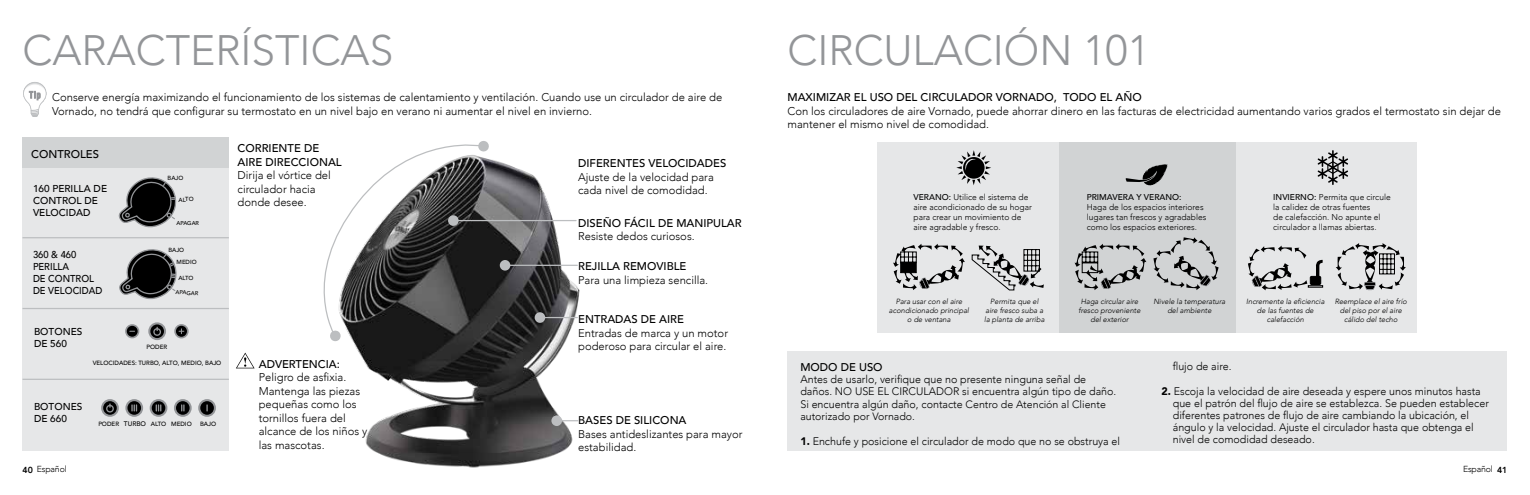
<style>
.page{position:relative;width:1530px;height:495px;background:#fff}
.page>*{position:absolute;margin:0;border:0;box-sizing:border-box;transform-origin:0 0}
.t1{font:300 42.5px "Avenir";color:#939598}
.t2{font:300 11.25px/13.5px "Avenir";color:#000}
.t3{font:500 11.25px/13.5px "Avenir";color:#000}
.t4{font:300 11px/12.1px "Avenir";color:#000}
.t5{font:300 10.62px "Avenir";color:#000}
.t6{font:500 10px/12px "Avenir";color:#000}
.t7{font:500 10px/12px "Avenir";color:#000;scale:.94 1}
.t8{font:300 8.75px "Avenir";letter-spacing:-.02em;color:#000}
.t9{font:300 8.5px/10.1px "Avenir";color:#000}
.t10{font:500 8.5px "Avenir";color:#000}
.t11{font:italic 300 7.5px/9px "Avenir";color:#000;text-align:center}
.t12{font:500 6.12px "Avenir";color:#000}
.t13{font:500 6px "Avenir";letter-spacing:-.005em;color:#000}
.t14{font:500 5.62px "Avenir";color:#000}
.s1{font-size:6.62px}
.s2{font-weight:500}
.s3{font-size:10.62px}
.s4{font-size:11px}
.s5{font-weight:900}
.s6{font-weight:800}
</style>
<div class="page">
<div style="left:878px;top:143px;width:539px;height:190px;background:#e6e7e8"></div>
<svg style="left:1318px;top:150px;width:30px;height:35px"></svg>
<div style="left:1059px;top:143px;width:177px;height:190px;background:#d1d3d4"></div>
<svg style="left:893px;top:244px;width:72px;height:46px"></svg>
<svg style="left:972px;top:246px;width:72px;height:44px"></svg>
<svg style="left:1248px;top:246px;width:75px;height:44px"></svg>
<svg style="left:1336px;top:243px;width:70px;height:47px"></svg>
<svg style="left:1125px;top:164px;width:43px;height:22px"></svg>
<svg style="left:956px;top:150px;width:35px;height:35px"></svg>
<svg style="left:1075px;top:244px;width:71px;height:46px"></svg>
<svg style="left:1153px;top:237px;width:66px;height:53px"></svg>
<div style="left:788px;top:352px;width:719px;height:99px;background:#e6e7e8"></div>
<svg style="left:23px;top:82px;width:24px;height:35px"></svg>
<img style="left:350px;top:158px;width:230px;height:310px">
<div style="left:500px;top:260px;width:10px;height:11px;background:#bcbec0;border-radius:50%"></div>
<hr style="left:510px;top:265px;width:67px;height:1px;background:#bcbec0">
<hr style="left:458px;top:220px;width:118px;height:1px;background:#bcbec0">
<div style="left:535px;top:312px;width:10px;height:11px;background:#bcbec0;border-radius:50%"></div>
<hr style="left:541px;top:317px;width:36px;height:1px;background:#bcbec0">
<svg style="left:485px;top:141px;width:4px;height:10px"></svg>
<svg style="left:323px;top:141px;width:162px;height:196px"></svg>
<svg style="left:329px;top:330px;width:12px;height:12px"></svg>
<div style="left:551px;top:415px;width:11px;height:11px;background:#bcbec0;border-radius:50%"></div>
<svg style="left:562px;top:420px;width:16px;height:1px"></svg>
<div style="left:22px;top:168px;width:207px;height:283px;background:#e6e7e8"></div>
<svg style="left:199px;top:400px;width:16px;height:16px"></svg>
<div style="left:198px;top:399px;width:18px;height:18px;border:2px solid #939598;border-radius:50%"></div>
<svg style="left:206px;top:405px;width:2px;height:6px"></svg>
<svg style="left:175px;top:400px;width:16px;height:16px"></svg>
<div style="left:174px;top:399px;width:18px;height:18px;border:2px solid #939598;border-radius:50%"></div>
<svg style="left:181px;top:405px;width:4px;height:6px"></svg>
<svg style="left:151px;top:400px;width:15px;height:16px"></svg>
<div style="left:150px;top:399px;width:17px;height:18px;border:2px solid #939598;border-radius:50%"></div>
<svg style="left:156px;top:405px;width:5px;height:6px"></svg>
<svg style="left:102px;top:400px;width:16px;height:16px"></svg>
<div style="left:101px;top:399px;width:18px;height:18px;border:2px solid #939598;border-radius:50%"></div>
<svg style="left:105px;top:403px;width:10px;height:10px"></svg>
<svg style="left:126px;top:400px;width:16px;height:16px"></svg>
<div style="left:125px;top:399px;width:18px;height:18px;border:2px solid #939598;border-radius:50%"></div>
<svg style="left:131px;top:405px;width:6px;height:6px"></svg>
<svg style="left:119px;top:249px;width:58px;height:50px"></svg>
<svg style="left:118px;top:177px;width:59px;height:51px"></svg>
<svg style="left:126px;top:325px;width:12px;height:13px"></svg>
<div style="left:125px;top:324px;width:14px;height:14px;border:2px solid #939598;border-radius:50%"></div>
<svg style="left:149px;top:323px;width:16px;height:16px"></svg>
<div style="left:148px;top:322px;width:18px;height:18px;border:2px solid #939598;border-radius:50%"></div>
<svg style="left:152px;top:327px;width:11px;height:9px"></svg>
<div style="left:175px;top:325px;width:13px;height:13px;background:#000;border-radius:50%"></div>
<div style="left:174px;top:324px;width:15px;height:14px;border:2px solid #939598;border-radius:50%"></div>
<svg style="left:179px;top:329px;width:5px;height:5px"></svg>
<div style="left:22px;top:137px;width:207px;height:31px;background:#d1d3d4"></div>
<hr style="left:22px;top:237px;width:207px;height:1px;background:#bcbec0">
<hr style="left:22px;top:308px;width:207px;height:1px;background:#bcbec0">
<hr style="left:22px;top:379px;width:207px;height:1px;background:#bcbec0">
<svg style="left:236px;top:353px;width:19px;height:15px"></svg>
<h1 class="t1" style="left:22px;top:25px;width:372px">CARACTERÍSTICAS</h1>
<p class="t2" style="left:52px;top:91px;width:672px">Conserve energía maximizando el funcionamiento de los sistemas de calentamiento y ventilación. Cuando use un circulador de aire de<br>Vornado, no tendrá que configurar su termostato en un nivel bajo en verano ni aumentar el nivel en invierno.</p>
<p class="t3" style="left:31px;top:147px;width:69px">CONTROLES</p>
<p class="t6" style="left:33px;top:182px;width:76px">160 PERILLA DE<br>CONTROL DE<br>VELOCIDAD</p>
<p class="t7" style="left:33px;top:248px;width:75px">360 &amp; 460<br>PERILLA<br>DE CONTROL<br>DE VELOCIDAD</p>
<p class="t6" style="left:34px;top:325px;width:50px">BOTONES<br>DE 560</p>
<p class="t13" style="left:168px;top:173px;width:17px">BAJO</p>
<p class="t13" style="left:179px;top:194px;width:17px">ALTO</p>
<p class="t14" style="left:176px;top:218px;width:24px">APAGAR</p>
<p class="t13" style="left:168px;top:245px;width:17px">BAJO</p>
<p class="t13" style="left:177px;top:256px;width:22px">MEDIO</p>
<p class="t14" style="left:176px;top:287px;width:24px;rotate:3deg">APAGAR</p>
<p class="t13" style="left:179px;top:273px;width:17px;rotate:1deg">ALTO</p>
<p class="t12" style="left:147px;top:342px;width:22px">PODER</p>
<p class="t3" style="left:238px;top:141px;width:106px">CORRIENTE DE<br>AIRE DIRECCIONAL</p>
<p class="t2" style="left:238px;top:169px;width:95px">Dirija el vórtice del circulador hacia donde desee.</p>
<p class="t6" style="left:34px;top:400px;width:50px">BOTONES<br>DE 660</p>
<p class="t12" style="left:93px;top:357px;width:130px">VELOCIDADES: TURBO, ALTO, MEDIO, BAJO</p>
<p class="t3" style="left:259px;top:357px;width:83px">ADVERTENCIA:</p>
<p class="t2" style="left:259px;top:371px;width:110px">Peligro de asfixia.<br>Mantenga las piezas pequeñas como los tornillos fuera del alcance de los niños y las mascotas.</p>
<p class="t12" style="left:98px;top:418px;width:95px">PODER <span class="s1">TURBO</span> ALTO MEDIO</p>
<p class="t12" style="left:200px;top:418px;width:18px">BAJO</p>
<p class="t3" style="left:578px;top:156px;width:150px">DIFERENTES VELOCIDADES</p>
<p class="t2" style="left:578px;top:170px;width:137px">Ajuste de la velocidad para cada nivel de comodidad.</p>
<p class="t3" style="left:578px;top:215px;width:165px">DISEÑO FÁCIL DE MANIPULAR</p>
<p class="t2" style="left:578px;top:229px;width:118px">Resiste dedos curiosos.</p>
<p class="t3" style="left:578px;top:259px;width:110px">REJILLA REMOVIBLE</p>
<p class="t2" style="left:578px;top:273px;width:132px">Para una limpieza sencilla.</p>
<p class="t3" style="left:578px;top:312px;width:107px">ENTRADAS DE AIRE</p>
<p class="t2" style="left:578px;top:326px;width:151px">Entradas de marca y un motor poderoso para circular el aire.</p>
<p class="t3" style="left:578px;top:413px;width:110px">BASES DE SILICONA</p>
<p class="t2" style="left:578px;top:427px;width:166px">Bases antideslizantes para mayor estabilidad.</p>
<h1 class="t1" style="left:788px;top:25px;width:364px">CIRCULACIÓN 101</h1>
<p class="t3" style="left:788px;top:90px;width:356px">MAXIMIZAR EL USO DEL CIRCULADOR VORNADO, TODO EL AÑO</p>
<p class="t2" style="left:788px;top:104px;width:715px">Con los circuladores de aire Vornado, puede ahorrar dinero en las facturas de electricidad aumentando varios grados el termostato sin dejar de mantener el mismo nivel de comodidad.</p>
<p class="t9" style="left:914px;top:192px;width:120px"><span class="s2">VERANO:</span> Utilice el sistema de aire acondicionado de su hogar para crear un movimiento de aire agradable y fresco.</p>
<p class="t10" style="left:1087px;top:189px;width:96px">PRIMAVERA Y VERANO:</p>
<p class="t9" style="left:1087px;top:202px;width:121px">Haga de los espacios interiores lugares tan frescos y agradables como los espacios exteriores.</p>
<p class="t9" style="left:1273px;top:192px;width:119px"><span class="s2">INVIERNO:</span> Permita que circule la calidez de otras fuentes<br>de calefacción. No apunte el circulador a llamas abiertas.</p>
<p class="t11" style="left:889px;top:297px;width:82px">Para usar con el aire acondicionado principal o de ventana</p>
<p class="t11" style="left:984px;top:297px;width:62px">Permita que el aire fresco suba a la planta de arriba</p>
<p class="t11" style="left:1246px;top:297px;width:80px">Incremente la eficiencia de las fuentes de calefacción</p>
<p class="t11" style="left:1335px;top:297px;width:74px">Reemplace el aire frío del piso por el aire cálido del techo</p>
<p class="t11" style="left:1079px;top:297px;width:63px">Haga circular aire fresco proveniente del exterior</p>
<p class="t11" style="left:1153px;top:297px;width:74px">Nivele la temperatura del ambiente</p>
<p class="t3" style="left:800px;top:359px;width:84px">MODO DE USO</p>
<p class="t4" style="left:800px;top:373px;width:318px;line-height:12.5px">Antes de usarlo, verifique que no presente ninguna señal de daños. NO USE EL CIRCULADOR si encuentra algún tipo de daño.<br>Si encuentra algún daño, contacte <span class="s3">Centro de Atención al Cliente</span></p>
<p class="t5" style="left:800px;top:410px;width:116px">autorizado por Vornado<span class="s4">.</span></p>
<p class="t4" style="left:800px;top:435px;width:321px"><span class="s5">1.</span> Enchufe y posicione el circulador de modo que no se obstruya el</p>
<p class="t4" style="left:1173px;top:360px;width:60px">flujo de aire.</p>
<p class="t4" style="left:1173px;top:385px;width:318px;text-indent:-11px"><span class="s5">2.</span> Escoja la velocidad de aire deseada y espere unos minutos hasta que el patrón del flujo de aire se establezca. Se pueden establecer diferentes patrones de flujo de aire cambiando la ubicación, el ángulo y la velocidad. Ajuste el circulador hasta que obtenga el nivel de comodidad deseado.</p>
<p class="t8" style="left:22px;top:464px;width:46px"><span class="s6">40</span> Español</p>
<p class="t8" style="left:1463px;top:464px;width:46px">Español <span class="s6">41</span></p>
</div>
